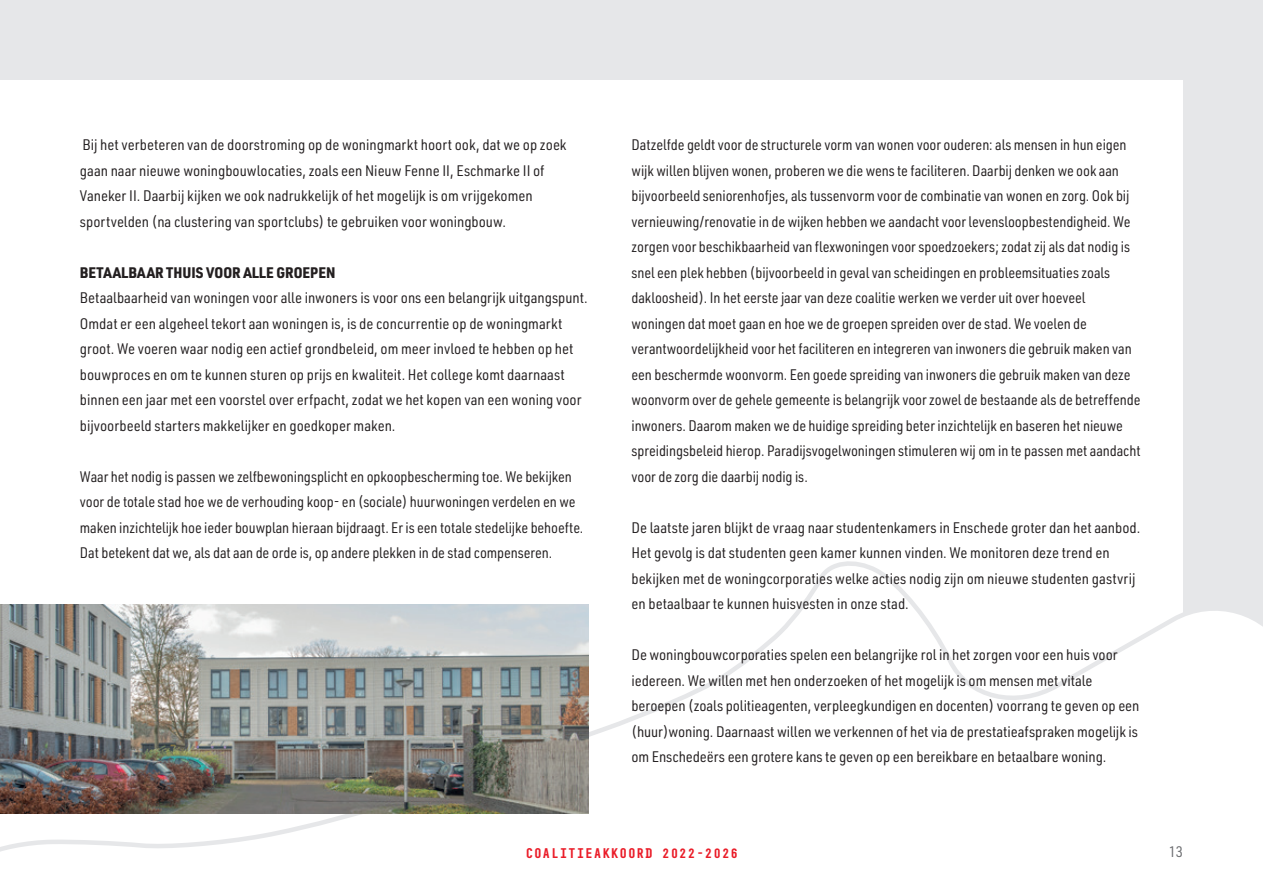
<style>
.page{position:relative;width:1263px;height:893px;background:#fff}
.page>*{position:absolute;margin:0;border:0;box-sizing:border-box;transform-origin:0 0}
.t1{font:15px/25.5px "URWDIN Semi Cond";letter-spacing:-.005em;color:#231f20}
.t2{font:900 15px "URWDIN Semi Cond";color:#231f20}
.t3{font:15px "URWDIN Semi Cond";color:#6c6d70}
.t4{font:700 12.75px "BC Sklonar";letter-spacing:.12em;color:#ea1c28}
</style>
<div class="page">
<div style="left:0;top:0;width:1263px;height:556px;background:#e6e7e9"></div>
<div style="left:0;top:80px;width:1183px;height:733px;background:#fff"></div>
<svg style="left:0;top:556px;width:1263px;height:296px"></svg>
<img style="left:0;top:605px;width:589px;height:208px">
<p class="t1" style="left:80px;top:132px;width:488px">Bij het verbeteren van de doorstroming op de woningmarkt hoort ook, dat we op zoek gaan naar nieuwe woningbouwlocaties, zoals een Nieuw Fenne II, Eschmarke II of Vaneker II. Daarbij kijken we ook nadrukkelijk of het mogelijk is om vrijgekomen sportvelden (na clustering van sportclubs) te gebruiken voor woningbouw.</p>
<p class="t2" style="left:80px;top:262px;width:257px">BETAALBAAR THUIS VOOR ALLE GROEPEN</p>
<p class="t1" style="left:80px;top:285px;width:509px">Betaalbaarheid van woningen voor alle inwoners is voor ons een belangrijk uitgangspunt.<br>Omdat er een algeheel tekort aan woningen is, is de concurrentie op de woningmarkt groot. We voeren waar nodig een actief grondbeleid, om meer invloed te hebben op het bouwproces en om te kunnen sturen op prijs en kwaliteit. Het college komt daarnaast binnen een jaar met een voorstel over erfpacht, zodat we het kopen van een woning voor bijvoorbeeld starters makkelijker en goedkoper maken.</p>
<p class="t1" style="left:80px;top:463px;width:505px">Waar het nodig is passen we zelfbewoningsplicht en opkoopbescherming toe. We bekijken voor de totale stad hoe we de verhouding koop- en (sociale) huurwoningen verdelen en we maken inzichtelijk hoe ieder bouwplan hieraan bijdraagt. Er is een totale stedelijke behoefte.<br>Dat betekent dat we, als dat aan de orde is, op andere plekken in de stad compenseren.</p>
<p class="t1" style="left:631px;top:132px;width:510px">Datzelfde geldt voor de structurele vorm van wonen voor ouderen: als mensen in hun eigen wijk willen blijven wonen, proberen we die wens te faciliteren. Daarbij denken we ook aan bijvoorbeeld seniorenhofjes, als tussenvorm voor de combinatie van wonen en zorg. Ook bij vernieuwing/renovatie in de wijken hebben we aandacht voor levensloopbestendigheid. We zorgen voor beschikbaarheid van flexwoningen voor spoedzoekers; zodat zij als dat nodig is snel een plek hebben (bijvoorbeeld in geval van scheidingen en probleemsituaties zoals dakloosheid). In het eerste jaar van deze coalitie werken we verder uit over hoeveel woningen dat moet gaan en hoe we de groepen spreiden over de stad. We voelen de verantwoordelijkheid voor het faciliteren en integreren van inwoners die gebruik maken van een beschermde woonvorm. Een goede spreiding van inwoners die gebruik maken van deze woonvorm over de gehele gemeente is belangrijk voor zowel de bestaande als de betreffende inwoners. Daarom maken we de huidige spreiding beter inzichtelijk en baseren het nieuwe spreidingsbeleid hierop. Paradijsvogelwoningen stimuleren wij om in te passen met aandacht voor de zorg die daarbij nodig is.</p>
<p class="t1" style="left:631px;top:514px;width:510px">De laatste jaren blijkt de vraag naar studentenkamers in Enschede groter dan het aanbod.<br>Het gevolg is dat studenten geen kamer kunnen vinden. We monitoren deze trend en bekijken met de woningcorporaties welke acties nodig zijn om nieuwe studenten gastvrij en betaalbaar te kunnen huisvesten in onze stad.</p>
<p class="t1" style="left:631px;top:642px;width:509px">De woningbouwcorporaties spelen een belangrijke rol in het zorgen voor een huis voor iedereen. We willen met hen onderzoeken of het mogelijk is om mensen met vitale beroepen (zoals politieagenten, verpleegkundigen en docenten) voorrang te geven op een (huur)woning. Daarnaast willen we verkennen of het via de prestatieafspraken mogelijk is om Enschedeërs een grotere kans te geven op een bereikbare en betaalbare woning.</p>
<p class="t4" style="left:526px;top:845px;width:214px">COALITIEAKKOORD 2022-2026</p>
<p class="t3" style="left:1169px;top:842px;width:16px">13</p>
</div>
